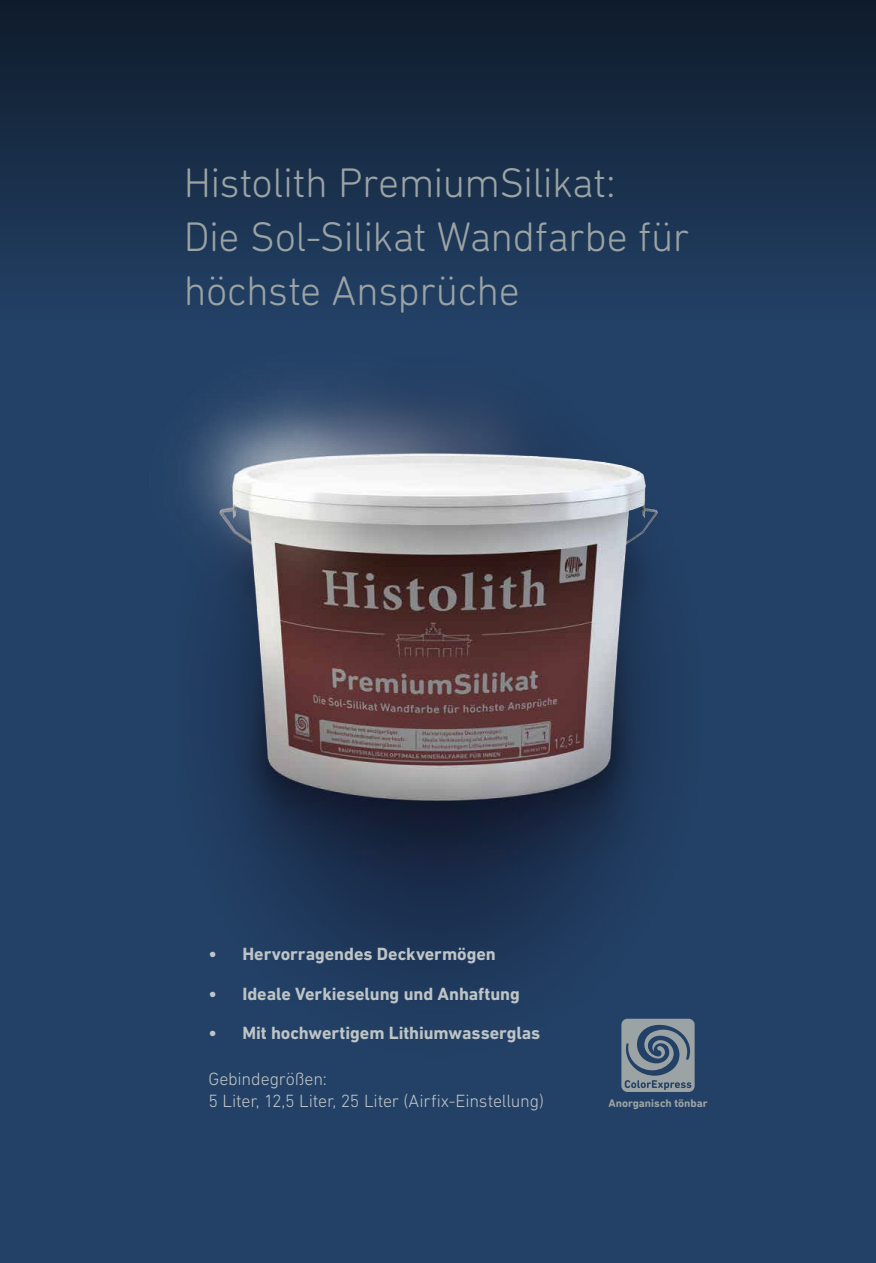
<style>
.page{position:relative;width:876px;height:1263px;background:#234166}
.page>*{position:absolute;margin:0;border:0;box-sizing:border-box;transform-origin:0 0}
.t1{font:300 42px/54px "DIN Next Rounded LT Pro";letter-spacing:-.015em;color:#9ca3a4}
.t2{font:700 18px "DIN Next LT Pro";letter-spacing:-.005em;color:#bfc5c6}
.t3{font:300 18px/22.5px "DIN Next LT Pro";letter-spacing:-.01em;color:#bfc5c6}
.t4{font:700 11.4px "DIN Next Rounded LT Pro";color:#9ca3a4}
</style>
<div class="page">
<div style="left:0;top:0;width:876px;height:319px;background:linear-gradient(to bottom,#0e1b2b,#224065)"></div>
<img style="left:121px;top:195px;width:621px;height:828px">
<div style="left:621px;top:1019px;width:74px;height:73px;background:#9ca3a4;border-radius:6px"></div>
<svg style="left:625px;top:1024px;width:66px;height:66px"></svg>
<h1 class="t1" style="left:184px;top:156px;width:507px">Histolith PremiumSilikat:<br>Die Sol-Silikat Wandfarbe für höchste Ansprüche</h1>
<p class="t2" style="left:208px;top:944px;width:289px">• Hervorragendes Deckvermögen</p>
<p class="t2" style="left:208px;top:983px;width:313px">• Ideale Verkieselung und Anhaftung</p>
<p class="t2" style="left:208px;top:1023px;width:333px">• Mit hochwertigem Lithiumwasserglas</p>
<p class="t3" style="left:208px;top:1067px;width:337px">Gebindegrößen:<br>5 Liter, 12,5 Liter, 25 Liter (Airfix-Einstellung)</p>
<p class="t4" style="left:608px;top:1097px;width:101px">Anorganisch tönbar</p>
</div>
